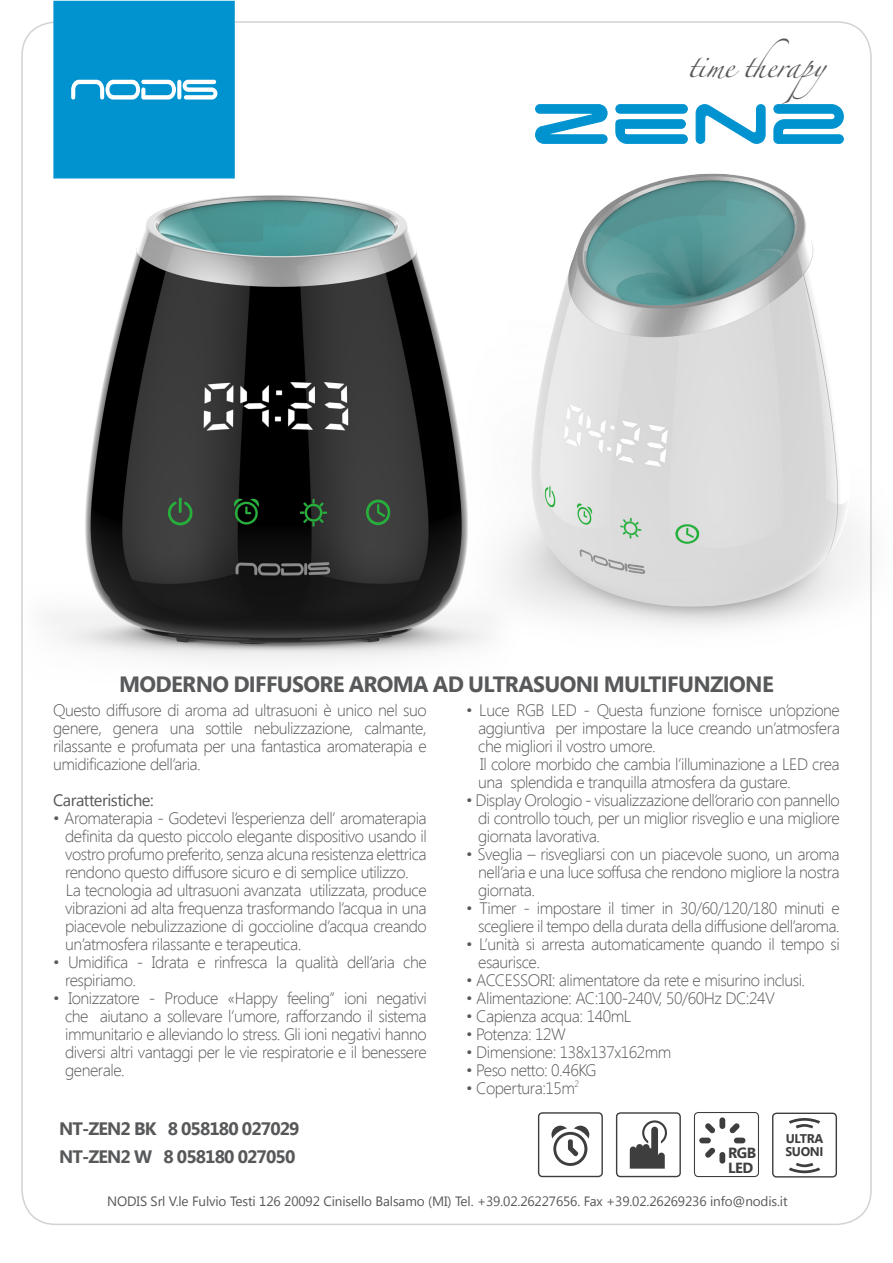
<style>
.page{position:relative;width:893px;height:1263px;background:#fff}
.page>*{position:absolute;margin:0;border:0;box-sizing:border-box;transform-origin:0 0}
.t1{font:88.65px "Space Age";color:#0093d0}
.t2{font:700 22.05px "Segoe UI";letter-spacing:-.03em;color:#57585a}
.t3{font:21px "Zapfino";letter-spacing:-.04em;color:#57585a}
.t4{font:700 18px "Segoe UI";letter-spacing:-.05em;color:#57585a}
.t5{font:300 16.5px/18px "Segoe UI";letter-spacing:-.03em;color:#57585a;text-align:justify}
.t6{font:16.5px "Segoe UI";letter-spacing:-.03em;color:#57585a}
.t7{font:700 14.7px/15px "Segoe UI";letter-spacing:-.03em;color:#3e3e3f}
.t8{font:13.5px "Segoe UI";letter-spacing:-.01em;color:#57585a}
.t9{font:700 12.6px "Segoe UI";letter-spacing:-.03em;color:#3e3e3f}
</style>
<div class="page">
<div style="left:53px;top:1px;width:182px;height:177px;background:#0093d0;border:1px solid #0093d0"></div>
<svg style="left:71px;top:80px;width:105px;height:20px"></svg>
<svg style="left:177px;top:80px;width:4px;height:20px"></svg>
<svg style="left:183px;top:80px;width:34px;height:20px"></svg>
<svg style="left:535px;top:104px;width:73px;height:40px"></svg>
<svg style="left:615px;top:104px;width:73px;height:40px"></svg>
<svg style="left:695px;top:104px;width:71px;height:40px"></svg>
<svg style="left:773px;top:104px;width:71px;height:40px"></svg>
<div style="left:538px;top:1112px;width:65px;height:65px;border:1px solid #3e3e3f;border-radius:4px"></div>
<div style="left:772px;top:1112px;width:65px;height:65px;border:1px solid #3e3e3f;border-radius:4px"></div>
<div style="left:616px;top:1112px;width:65px;height:65px;border:1px solid #3e3e3f;border-radius:4px"></div>
<div style="left:694px;top:1112px;width:65px;height:65px;border:1px solid #3e3e3f;border-radius:4px"></div>
<svg style="left:551px;top:1126px;width:38px;height:40px"></svg>
<svg style="left:789px;top:1163px;width:31px;height:10px"></svg>
<svg style="left:789px;top:1118px;width:31px;height:10px"></svg>
<svg style="left:630px;top:1120px;width:37px;height:48px"></svg>
<svg style="left:699px;top:1117px;width:46px;height:46px"></svg>
<img style="left:21px;top:180px;width:411px;height:503px">
<img style="left:432px;top:167px;width:440px;height:499px">
<p class="t3" style="left:687px;top:57px;width:161px">time therapy</p>
<p class="t1" style="left:531px;top:83px;width:318px">zen2</p>
<p class="t2" style="left:119px;top:669px;width:656px">MODERNO DIFFUSORE AROMA AD ULTRASUONI MULTIFUNZIONE</p>
<p class="t5" style="left:53px;top:700px;width:375px">Questo diffusore di aroma ad ultrasuoni è unico nel suo genere, genera una sottile nebulizzazione, calmante, rilassante e profumata per una fantastica aromaterapia e umidificazione dell’aria.</p>
<p class="t6" style="left:53px;top:788px;width:102px">Caratteristiche:</p>
<p class="t5" style="left:65px;top:808px;width:363px;text-indent:-12px">• Aromaterapia - Godetevi l’esperienza dell’ aromaterapia definita da questo piccolo elegante dispositivo usando il vostro profumo preferito, senza alcuna resistenza elettrica rendono questo diffusore sicuro e di semplice utilizzo.</p>
<p class="t5" style="left:65px;top:880px;width:363px">La tecnologia ad ultrasuoni avanzata utilizzata, produce vibrazioni ad alta frequenza trasformando l’acqua in una piacevole nebulizzazione di goccioline d’acqua creando un’atmosfera rilassante e terapeutica.</p>
<p class="t5" style="left:65px;top:952px;width:363px;text-indent:-12px">• Umidifica - Idrata e rinfresca la qualità dell’aria che respiriamo.</p>
<p class="t5" style="left:65px;top:988px;width:363px;text-indent:-12px">• Ionizzatore - Produce «Happy feeling” ioni negativi che aiutano a sollevare l’umore, rafforzando il sistema immunitario e alleviando lo stress. Gli ioni negativi hanno diversi altri vantaggi per le vie respiratorie e il benessere generale.</p>
<p class="t4" style="left:59px;top:1116px;width:242px">NT-ZEN2 BK 8 058180 027029</p>
<p class="t4" style="left:59px;top:1144px;width:238px">NT-ZEN2 W 8 058180 027050</p>
<p class="t5" style="left:478px;top:700px;width:363px;text-indent:-12px">• Luce RGB LED - Questa funzione fornisce un’opzione aggiuntiva per impostare la luce creando un’atmosfera che migliori il vostro umore.</p>
<p class="t5" style="left:478px;top:754px;width:363px">Il colore morbido che cambia l’illuminazione a LED crea una splendida e tranquilla atmosfera da gustare.</p>
<p class="t5" style="left:478px;top:790px;width:363px;text-indent:-12px">• Display Orologio - visualizzazione dell’orario con pannello di controllo touch, per un miglior risveglio e una migliore giornata lavorativa.</p>
<p class="t5" style="left:478px;top:844px;width:363px;text-indent:-12px">• Sveglia – risvegliarsi con un piacevole suono, un aroma nell’aria e una luce soffusa che rendono migliore la nostra giornata.</p>
<p class="t5" style="left:466px;top:898px;width:375px;text-align:right">• Timer - impostare il timer in 30/60/120/180 minuti e scegliere il tempo della durata della diffusione dell’aroma.</p>
<p class="t5" style="left:478px;top:934px;width:363px;text-indent:-12px">• L’unità si arresta automaticamente quando il tempo si esaurisce.</p>
<p class="t5" style="left:466px;top:970px;width:341px">• ACCESSORI: alimentatore da rete e misurino inclusi.</p>
<p class="t5" style="left:466px;top:988px;width:310px">• Alimentazione: AC:100-240V, 50/60Hz DC:24V</p>
<p class="t5" style="left:466px;top:1006px;width:167px">• Capienza acqua: 140mL</p>
<p class="t5" style="left:466px;top:1024px;width:101px">• Potenza: 12W</p>
<p class="t5" style="left:466px;top:1042px;width:207px">• Dimensione: 138x137x162mm</p>
<p class="t5" style="left:466px;top:1060px;width:132px">• Peso netto: 0.46KG</p>
<p class="t5" style="left:466px;top:1078px;width:115px">• Copertura:15m<sup>2</sup></p>
<p class="t7" style="left:728px;top:1144px;width:30px">RGB<br>LED</p>
<p class="t9" style="left:786px;top:1130px;width:39px">ULTRA</p>
<p class="t9" style="left:786px;top:1143px;width:39px">SUONI</p>
<p class="t8" style="left:107px;top:1192px;width:682px">NODIS Srl V.le Fulvio Testi 126 20092 Cinisello Balsamo (MI) Tel. +39.02.26227656. Fax +39.02.26269236 info@nodis.it</p>
</div>
